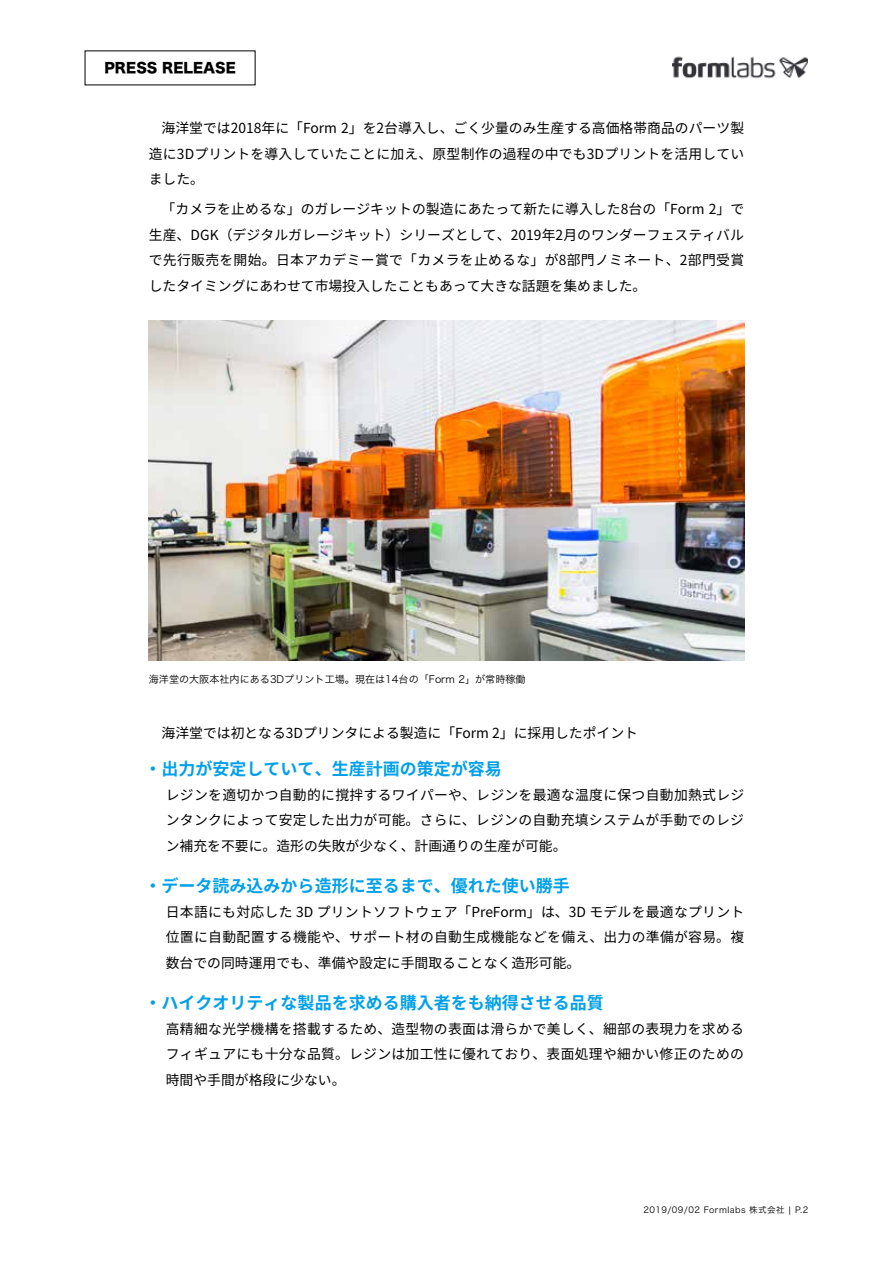
<style>
.page{position:relative;width:893px;height:1263px;background:#fff}
.page>*{position:absolute;margin:0;border:0;box-sizing:border-box;transform-origin:0 0}
.t1{font:700 16.95px "Source Han Sans JP";color:#00a0e9}
.t2{font:13.8px/25.5px "Source Han Sans JP";letter-spacing:.01em;color:#000;text-align:justify}
.t3{font:13.8px/25.5px "Noto Sans CJ Kjp";color:#000;text-align:justify}
.t4{font:13.8px "Hiragino Sans W8";color:#000}
.t5{font:10.05px "Hiragino Sans W3";color:#000}
.t6{font:8.55px "Hiragino Sans W3";letter-spacing:.05em;color:#000}
</style>
<div class="page">
<img style="left:672px;top:56px;width:136px;height:23px">
<img style="left:149px;top:320px;width:595px;height:340px">
<p class="t4" style="left:104px;top:60px;width:133px">PRESS RELEASE</p>
<p class="t3" style="left:149px;top:116px;width:597px;text-indent:13px">海洋堂では2018年に「Form 2」を2台導入し、ごく少量のみ生産する高価格帯商品のパーツ製造に3Dプリントを導入していたことに加え、原型制作の過程の中でも3Dプリントを活用していました。</p>
<p class="t3" style="left:149px;top:197px;width:597px;text-indent:13px">「カメラを止めるな」のガレージキットの製造にあたって新たに導入した8台の「Form 2」で生産、DGK（デジタルガレージキット）シリーズとして、2019年2月のワンダーフェスティバルで先行販売を開始。日本アカデミー賞で「カメラを止めるな」が8部門ノミネート、2部門受賞したタイミングにあわせて市場投入したこともあって大きな話題を集めました。</p>
<p class="t5" style="left:149px;top:670px;width:378px">海洋堂の大阪本社内にある3Dプリント工場。現在は14台の「Form 2」が常時稼働</p>
<p class="t3" style="left:162px;top:721px;width:478px">海洋堂では初となる3Dプリンタによる製造に「Form 2」に採用したポイント</p>
<p class="t1" style="left:145px;top:759px;width:359px">・出力が安定していて、生産計画の策定が容易</p>
<p class="t2" style="left:166px;top:782px;width:580px">レジンを適切かつ自動的に撹拌するワイパーや、レジンを最適な温度に保つ自動加熱式レジンタンクによって安定した出力が可能。さらに、レジンの自動充填システムが手動でのレジン補充を不要に。造形の失敗が少なく、計画通りの生産が可能。</p>
<p class="t1" style="left:145px;top:876px;width:427px">・データ読み込みから造形に至るまで、優れた使い勝手</p>
<p class="t2" style="left:166px;top:899px;width:580px">日本語にも対応した 3D プリントソフトウェア「PreForm」は、3D モデルを最適なプリント位置に自動配置する機能や、サポート材の自動生成機能などを備え、出力の準備が容易。複数台での同時運用でも、準備や設定に手間取ることなく造形可能。</p>
<p class="t1" style="left:145px;top:993px;width:461px">・ハイクオリティな製品を求める購入者をも納得させる品質</p>
<p class="t2" style="left:166px;top:1016px;width:580px">高精細な光学機構を搭載するため、造型物の表面は滑らかで美しく、細部の表現力を求めるフィギュアにも十分な品質。レジンは加工性に優れており、表面処理や細かい修正のための時間や手間が格段に少ない。</p>
<p class="t6" style="left:643px;top:1202px;width:166px">2019/09/02 Formlabs 株式会社 | P.2</p>
</div>
